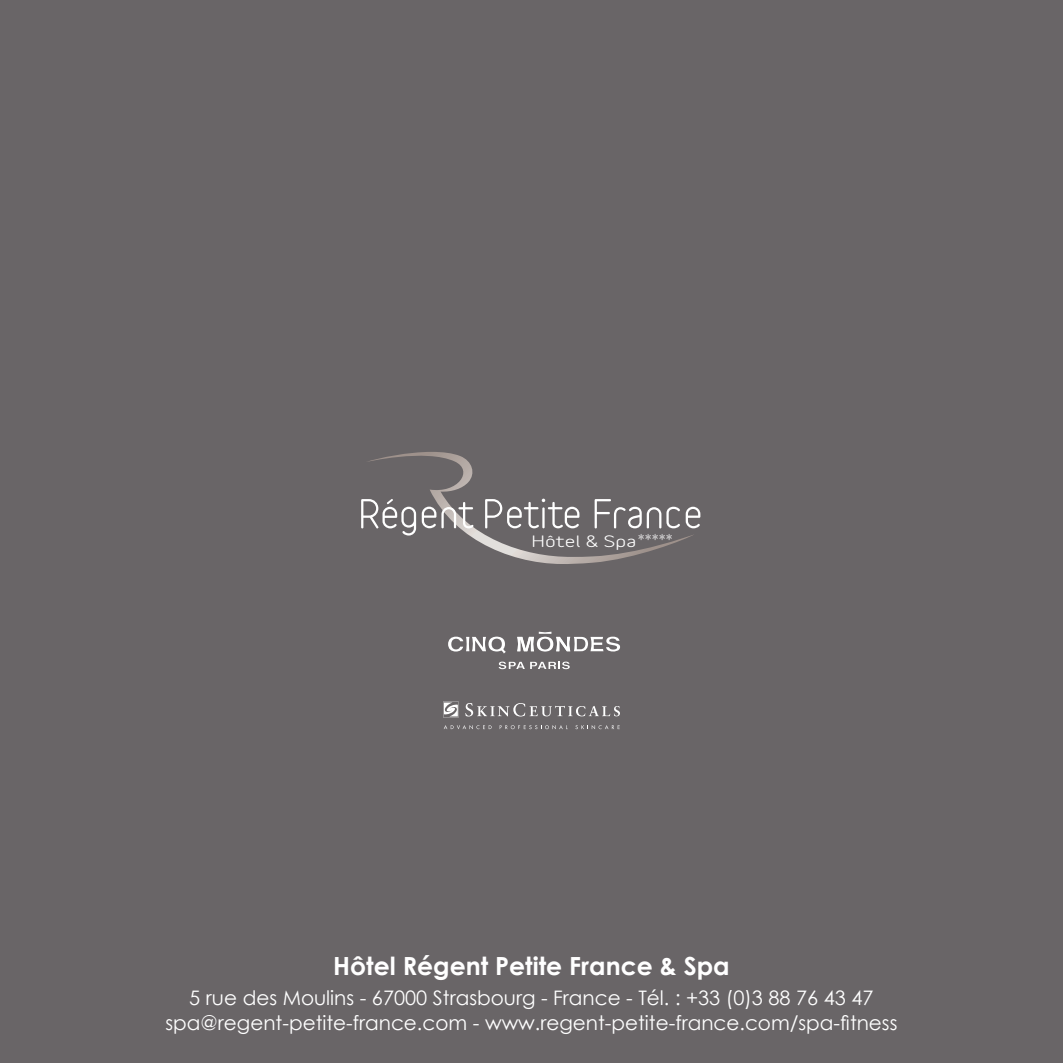
<style>
.page{position:relative;width:1063px;height:1063px;background:#696567}
.page>*{position:absolute;margin:0;border:0;box-sizing:border-box;transform-origin:0 0}
.t1{font:700 25px "Century Gothic";color:#fff}
.t2{font:20px "Century Gothic";color:#fff}
.t3{font:700 14.75px "Variable";letter-spacing:.005em;color:#fff;scale:1.39 1}
.s1{font-family:"Big Caslon";font-weight:500;font-size:18px}
</style>
<div class="page">
<svg style="left:448px;top:637px;width:58px;height:17px"></svg>
<svg style="left:517px;top:632px;width:103px;height:20px"></svg>
<svg style="left:499px;top:662px;width:71px;height:7px"></svg>
<svg style="left:361px;top:448px;width:339px;height:119px;background:#767274"></svg>
<svg style="left:465px;top:703px;width:155px;height:14px;background:#858183"></svg>
<svg style="left:443px;top:702px;width:16px;height:15px"></svg>
<svg style="left:444px;top:725px;width:48px;height:4px"></svg>
<svg style="left:500px;top:725px;width:68px;height:4px"></svg>
<svg style="left:575px;top:725px;width:45px;height:4px"></svg>
<p class="t3" style="left:531px;top:529px;width:103px">Hôtel &amp; Spa<span class="s1">*****</span></p>
<p class="t1" style="left:333px;top:947px;width:398px">Hôtel Régent Petite France &amp; Spa</p>
<p class="t2" style="left:189px;top:984px;width:686px">5 rue des Moulins - 67000 Strasbourg - France - Tél. : +33 (0)3 88 76 43 47</p>
<p class="t2" style="left:166px;top:1009px;width:733px">spa@regent-petite-france.com - www.regent-petite-france.com/spa-fitness</p>
</div>
